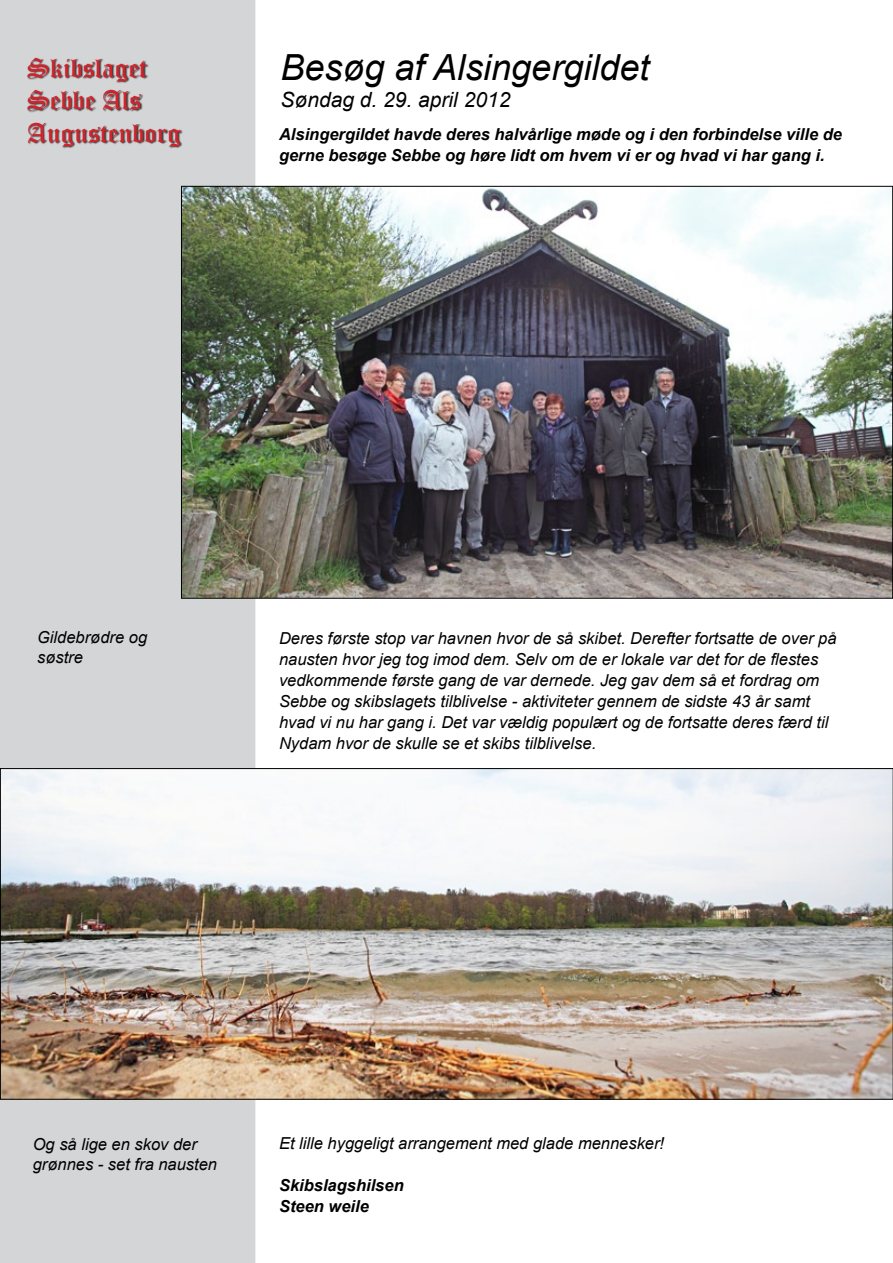
<style>
.page{position:relative;width:893px;height:1263px;background:#fff}
.page>*{position:absolute;margin:0;border:0;box-sizing:border-box;transform-origin:0 0}
.t1{font:italic 36px "Arial";color:#000}
.t2{font:27px/32.4px "Old English Text";color:#d2232a}
.t3{font:italic 21px "Arial";color:#000}
.t4{font:italic 16.5px/21px "Arial";color:#000}
.t5{font:italic 700 16.5px/21px "Arial";color:#000}
</style>
<div class="page">
<div style="left:1px;top:1px;width:254px;height:1261px;background:#d4d5d7"></div>
<div style="left:27px;top:58px;width:155px;height:91px;background:#000;opacity:.75"></div>
<img style="left:183px;top:188px;width:708px;height:408px">
<img style="left:2px;top:770px;width:889px;height:327px">
<h2 class="t2" style="left:27px;top:51px;width:155px">Skibslaget<br>Sebbe Als<br>Augustenborg</h2>
<h1 class="t1" style="left:280px;top:44px;width:370px">Besøg af Alsingergildet</h1>
<p class="t3" style="left:280px;top:86px;width:231px">Søndag d. 29. april 2012</p>
<p class="t5" style="left:279px;top:125px;width:565px">Alsingergildet havde deres halvårlige møde og i den forbindelse ville de gerne besøge Sebbe og høre lidt om hvem vi er og hvad vi har gang i.</p>
<p class="t4" style="left:37px;top:628px;width:112px;line-height:19.8px">Gildebrødre og søstre</p>
<p class="t4" style="left:279px;top:628px;width:559px">Deres første stop var havnen hvor de så skibet. Derefter fortsatte de over på nausten hvor jeg tog imod dem. Selv om de er lokale var det for de flestes vedkommende første gang de var dernede. Jeg gav dem så et fordrag om Sebbe og skibslagets tilblivelse - aktiviteter gennem de sidste 43 år samt hvad vi nu har gang i. Det var vældig populært og de fortsatte deres færd til Nydam hvor de skulle se et skibs tilblivelse.</p>
<p class="t4" style="left:33px;top:1135px;width:186px;line-height:19.8px">Og så lige en skov der grønnes - set fra nausten</p>
<p class="t4" style="left:279px;top:1132px;width:387px">Et lille hyggeligt arrangement med glade mennesker!</p>
<p class="t5" style="left:279px;top:1175px;width:126px">Skibslagshilsen<br>Steen weile</p>
</div>
